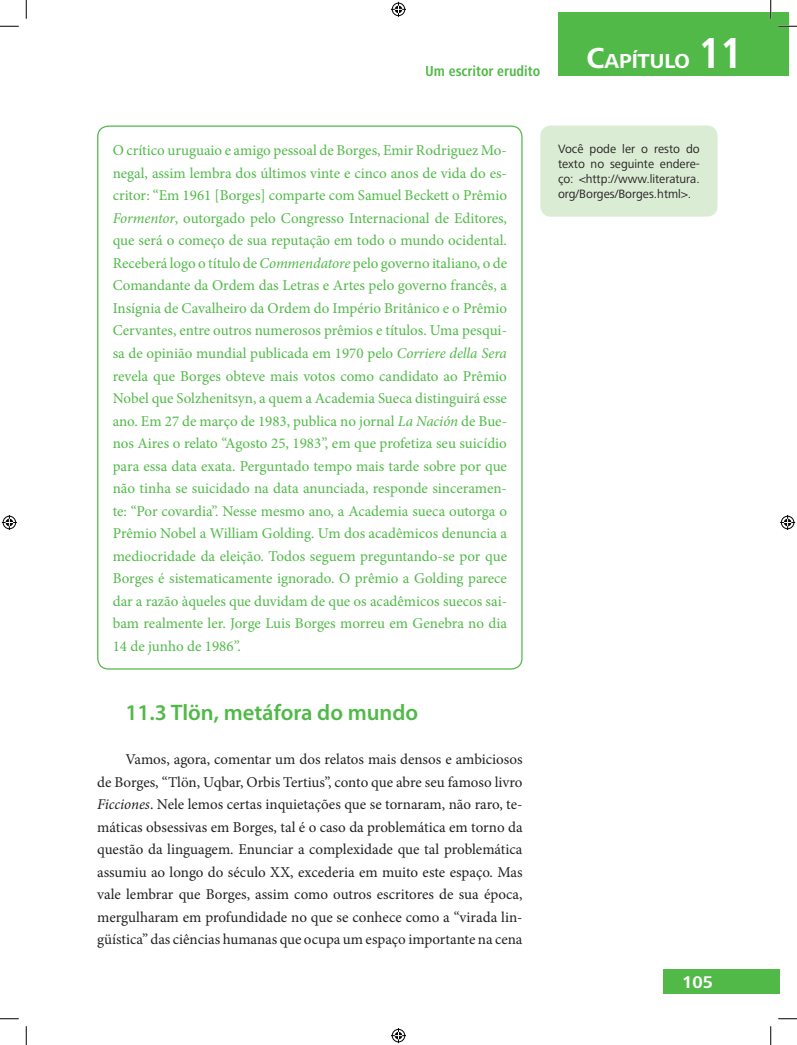
<style>
.page{position:relative;width:797px;height:1045px;background:#fff}
.page>*{position:absolute;margin:0;border:0;box-sizing:border-box;transform-origin:0 0}
.t1{font:600 22.5px "Myriad Pro";color:#51b948}
.t2{font:700 21px "Frutiger Next LT";color:#fff}
.t3{font:700 17.5px "Frutiger Next LT";color:#fff}
.t4{font:15px/22.5px "Minion Pro";color:#51b948;text-align:justify}
.t5{font:15px/22.5px "Minion Pro";color:#231f20;text-align:justify}
.t6{font:700 condensed 15px "Frutiger Next LT";color:#51b948}
.t7{font:12.5px/15px "Frutiger Next LT";color:#231f20;text-align:justify}
.s1{font-size:30px}
.s2{font-stretch:condensed;font-size:45px}
.s3{font-style:italic}
</style>
<div class="page">
<div style="left:662px;top:969px;width:117px;height:25px;background:#51b948"></div>
<div style="left:558px;top:12px;width:230px;height:64px;background:#51b948"></div>
<div style="left:540px;top:125px;width:177px;height:92px;background:#dbecd4;border-radius:11px"></div>
<svg style="left:0;top:25px;width:19px;height:2px"></svg>
<svg style="left:778px;top:25px;width:19px;height:2px"></svg>
<svg style="left:0;top:1018px;width:19px;height:1px"></svg>
<svg style="left:778px;top:1018px;width:19px;height:1px"></svg>
<svg style="left:25px;top:0;width:2px;height:19px"></svg>
<svg style="left:25px;top:1026px;width:2px;height:19px"></svg>
<svg style="left:770px;top:0;width:1px;height:19px"></svg>
<svg style="left:770px;top:1026px;width:1px;height:19px"></svg>
<svg style="left:391px;top:2px;width:15px;height:15px"></svg>
<svg style="left:391px;top:1028px;width:15px;height:15px"></svg>
<svg style="left:2px;top:515px;width:15px;height:15px"></svg>
<svg style="left:780px;top:515px;width:15px;height:15px"></svg>
<p class="t6" style="left:425px;top:63px;width:117px">Um escritor erudito</p>
<h2 class="t2" style="left:586px;top:49px;width:158px"><span class="s1">C</span>APÍTULO <span class="s2">11</span></h2>
<p class="t4" style="left:113px;top:139px;width:396px">O crítico uruguaio e amigo pessoal de Borges, Emir Rodriguez Mo&shy;negal, assim lembra dos últimos vinte e cinco anos de vida do es&shy;critor: “Em 1961 [Borges] comparte com Samuel Beckett o Prêmio <span class="s3">Formentor</span>, outorgado pelo Congresso Internacional de Editores, que será o começo de sua reputação em todo o mundo ocidental.<br>Receberá logo o título de <span class="s3">Commendatore</span> pelo governo italiano, o de Comandante da Ordem das Letras e Artes pelo governo francês, a Insígnia de Cavalheiro da Ordem do Império Britânico e o Prêmio Cervantes, entre outros numerosos prêmios e títulos. Uma pesqui&shy;sa de opinião mundial publicada em 1970 pelo <span class="s3">Corriere della Sera </span>revela que Borges obteve mais votos como candidato ao Prêmio Nobel que Solzhenitsyn, a quem a Academia Sueca distinguirá esse ano. Em 27 de março de 1983, publica no jornal <span class="s3">La Nación</span> de Bue&shy;nos Aires o relato “Agosto 25, 1983”, em que profetiza seu suicídio para essa data exata. Perguntado tempo mais tarde sobre por que não tinha se suicidado na data anunciada, responde sinceramen&shy;te: “Por covardia”. Nesse mesmo ano, a Academia sueca outorga o Prêmio Nobel a William Golding. Um dos acadêmicos denuncia a mediocridade da eleição. Todos seguem preguntando-se por que Borges é sistematicamente ignorado. O prêmio a Golding parece dar a razão àqueles que duvidam de que os acadêmicos suecos sai&shy;bam realmente ler. Jorge Luis Borges morreu em Genebra no dia 14 de junho de 1986”.</p>
<h1 class="t1" style="left:125px;top:698px;width:294px">11.3 Tlön, metáfora do mundo</h1>
<p class="t5" style="left:97px;top:748px;width:427px;text-indent:28px">Vamos, agora, comentar um dos relatos mais densos e ambiciosos de Borges, “Tlön, Uqbar, Orbis Tertius”, conto que abre seu famoso livro <span class="s3">Ficciones</span>. Nele lemos certas inquietações que se tornaram, não raro, te&shy;máticas obsessivas em Borges, tal é o caso da problemática em torno da questão da linguagem. Enunciar a complexidade que tal problemática assumiu ao longo do século XX, excederia em muito este espaço. Mas vale lembrar que Borges, assim como outros escritores de sua época, mergulharam em profundidade no que se conhece como a “virada lin&shy;güística” das ciências humanas que ocupa um espaço importante na cena</p>
<p class="t7" style="left:558px;top:142px;width:143px">Você pode ler o resto do texto no seguinte endere&shy;ço: &lt;http://www.literatura. org/Borges/Borges.html&gt;.</p>
<p class="t3" style="left:682px;top:972px;width:32px">105</p>
</div>
